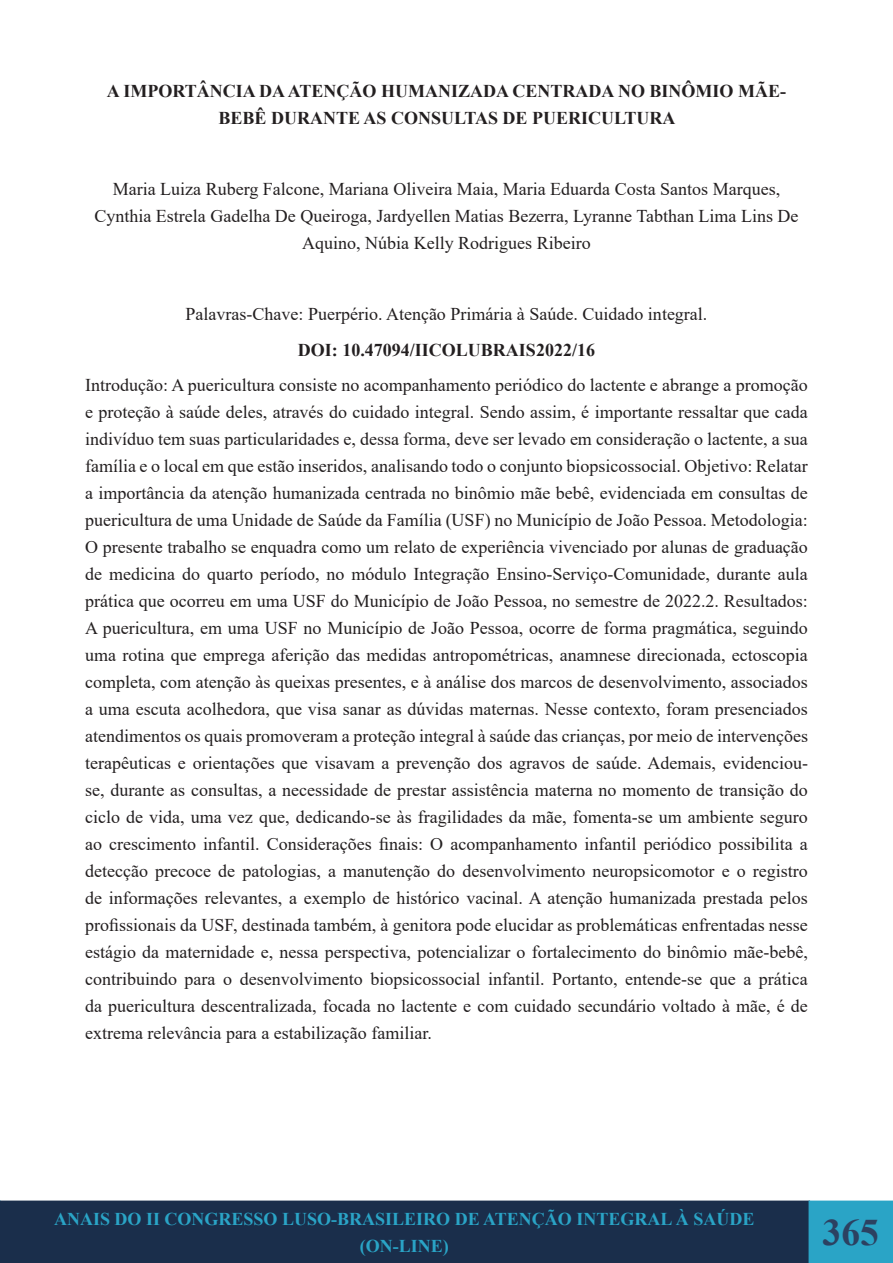
<style>
.page{position:relative;width:893px;height:1263px;background:#fff}
.page>*{position:absolute;margin:0;border:0;box-sizing:border-box;transform-origin:0 0}
.t1{font:700 37.5px "Times New Roman";color:#2c4161}
.t2{font:18px/27px "Times New Roman";color:#231f20;text-align:center}
.t3{font:700 18px/27px "Times New Roman";color:#231f20;text-align:center}
.t4{font:700 18px/26.5px "Times New Roman";color:#2aa4c6;text-align:center}
</style>
<div class="page">
<div style="left:0;top:1200px;width:808px;height:63px;background:#1a2e4b"></div>
<div style="left:809px;top:1201px;width:83px;height:62px;background:#2aa4c6"></div>
<div style="left:808px;top:1200px;width:85px;height:63px;border:2px solid #2aa4c6"></div>
<p class="t3" style="left:107px;top:77px;width:681px">A IMPORTÂNCIA DA ATENÇÃO HUMANIZADA CENTRADA NO BINÔMIO MÃE-<br>BEBÊ DURANTE AS CONSULTAS DE PUERICULTURA</p>
<p class="t2" style="left:94px;top:175px;width:706px">Maria Luiza Ruberg Falcone, Mariana Oliveira Maia, Maria Eduarda Costa Santos Marques,<br>Cynthia Estrela Gadelha De Queiroga, Jardyellen Matias Bezerra, Lyranne Tabthan Lima Lins De<br>Aquino, Núbia Kelly Rodrigues Ribeiro</p>
<p class="t2" style="left:186px;top:300px;width:523px">Palavras-Chave: Puerpério. Atenção Primária à Saúde. Cuidado integral.</p>
<p class="t3" style="left:298px;top:336px;width:299px">DOI: 10.47094/IICOLUBRAIS2022/16</p>
<p class="t2" style="left:85px;top:371px;width:724px;text-align:justify">Introdução: A puericultura consiste no acompanhamento periódico do lactente e abrange a promoção e proteção à saúde deles, através do cuidado integral. Sendo assim, é importante ressaltar que cada indivíduo tem suas particularidades e, dessa forma, deve ser levado em consideração o lactente, a sua família e o local em que estão inseridos, analisando todo o conjunto biopsicossocial. Objetivo: Relatar a importância da atenção humanizada centrada no binômio mãe bebê, evidenciada em consultas de puericultura de uma Unidade de Saúde da Família (USF) no Município de João Pessoa. Metodologia:<br>O presente trabalho se enquadra como um relato de experiência vivenciado por alunas de graduação de medicina do quarto período, no módulo Integração Ensino-Serviço-Comunidade, durante aula prática que ocorreu em uma USF do Município de João Pessoa, no semestre de 2022.2. Resultados:<br>A puericultura, em uma USF no Município de João Pessoa, ocorre de forma pragmática, seguindo uma rotina que emprega aferição das medidas antropométricas, anamnese direcionada, ectoscopia completa, com atenção às queixas presentes, e à análise dos marcos de desenvolvimento, associados a uma escuta acolhedora, que visa sanar as dúvidas maternas. Nesse contexto, foram presenciados atendimentos os quais promoveram a proteção integral à saúde das crianças, por meio de intervenções terapêuticas e orientações que visavam a prevenção dos agravos de saúde. Ademais, evidenciou&shy;se, durante as consultas, a necessidade de prestar assistência materna no momento de transição do ciclo de vida, uma vez que, dedicando-se às fragilidades da mãe, fomenta-se um ambiente seguro ao crescimento infantil. Considerações finais: O acompanhamento infantil periódico possibilita a detecção precoce de patologias, a manutenção do desenvolvimento neuropsicomotor e o registro de informações relevantes, a exemplo de histórico vacinal. A atenção humanizada prestada pelos profissionais da USF, destinada também, à genitora pode elucidar as problemáticas enfrentadas nesse estágio da maternidade e, nessa perspectiva, potencializar o fortalecimento do binômio mãe-bebê, contribuindo para o desenvolvimento biopsicossocial infantil. Portanto, entende-se que a prática da puericultura descentralizada, focada no lactente e com cuidado secundário voltado à mãe, é de extrema relevância para a estabilização familiar.</p>
<p class="t4" style="left:54px;top:1205px;width:702px">ANAIS DO II CONGRESSO LUSO-BRASILEIRO DE ATENÇÃO INTEGRAL À SAÚDE (ON-LINE)</p>
<h1 class="t1" style="left:823px;top:1205px;width:58px">365</h1>
</div>
